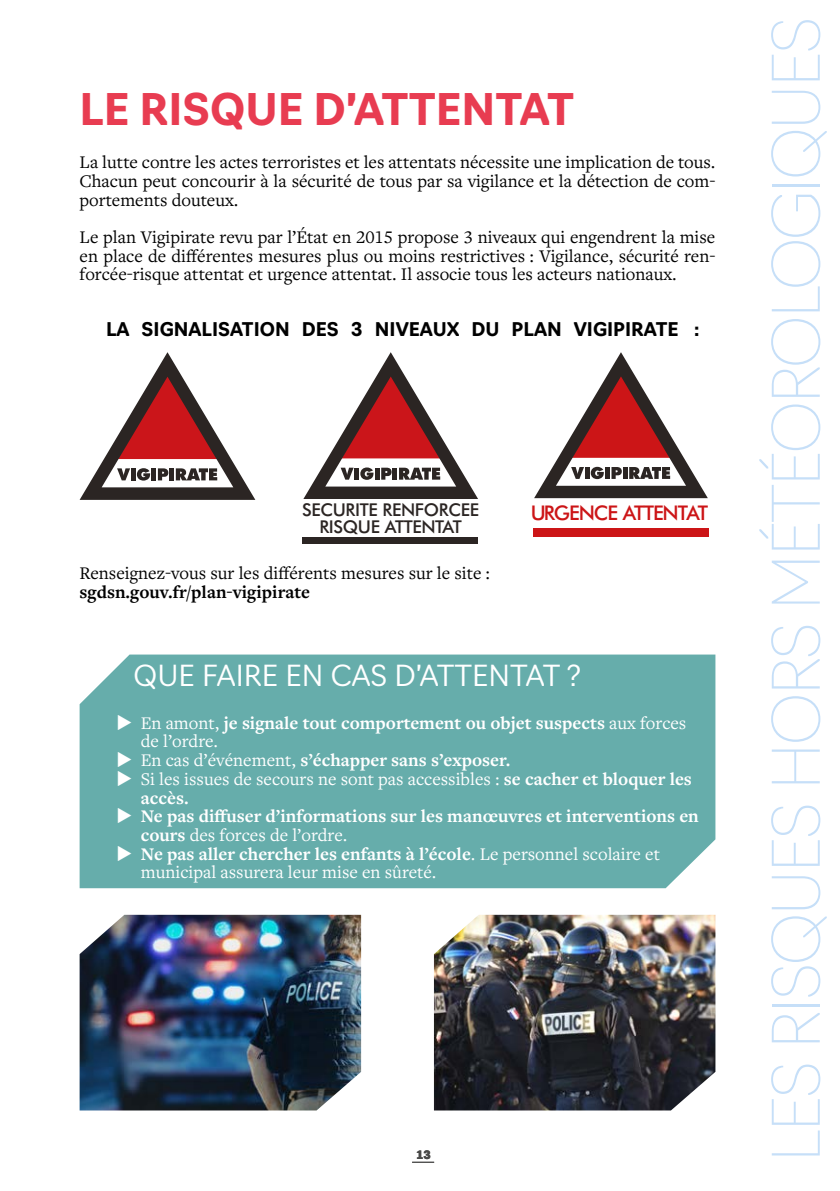
<style>
.page{position:relative;width:840px;height:1191px;background:#fff}
.page>*{position:absolute;margin:0;border:0;box-sizing:border-box;transform-origin:0 0}
.t1{font:100 64px "Navigo";letter-spacing:-.045em;color:#c6dff8}
.t2{font:700 42.6px "Navigo";color:#e83c51}
.t3{font:300 28.4px "Navigo";color:#fff}
.t4{font:500 20.2px "Futura BT";letter-spacing:-.055em;color:#cc1517}
.t5{font:18.4px/18.6px "Freight Text Pro";color:#000;text-align:justify}
.t6{font:700 18.4px/18.6px "Freight Text Pro";color:#fff}
.t7{font:18.4px/18.6px "Freight Text Pro";color:#fff}
.t8{font:700 18.4px "Navigo";color:#000}
.t9{font:700 18.4px "Freight Text Pro";color:#000}
.t10{font:500 17.6px/17.8px "Futura BT";letter-spacing:-.02em;color:#2b2523;text-align:center}
.t11{font:900 11.4px "Navigo";color:#4a4a49}
.s1{font-weight:400}
.s2{font-weight:700}
</style>
<div class="page">
<svg style="left:412px;top:1161px;width:22px;height:1px"></svg>
<div style="left:80px;top:654px;width:635px;height:234px;background:#66adab"></div>
<svg style="left:80px;top:352px;width:175px;height:148px"></svg>
<svg style="left:303px;top:352px;width:175px;height:147px"></svg>
<div style="left:302px;top:537px;width:176px;height:7px;background:#2b2523"></div>
<svg style="left:534px;top:352px;width:173px;height:146px"></svg>
<div style="left:532px;top:528px;width:175px;height:8px;background:#cc1517"></div>
<img style="left:80px;top:914px;width:281px;height:196px">
<img style="left:433px;top:914px;width:282px;height:196px">
<h2 class="t2" style="left:80px;top:76px;width:496px">LE RISQUE D’ATTENTAT</h2>
<p class="t5" style="left:80px;top:152px;width:637px">La lutte contre les actes terroristes et les attentats nécessite une implication de tous.<br>Chacun peut concourir à la sécurité de tous par sa vigilance et la détection de com&shy;portements douteux.</p>
<p class="t5" style="left:80px;top:227px;width:637px">Le plan Vigipirate revu par l’État en 2015 propose 3 niveaux qui engendrent la mise en place de différentes mesures plus ou moins restrictives : Vigilance, sécurité ren&shy;forcée-risque attentat et urgence attentat. Il associe tous les acteurs nationaux.</p>
<p class="t8" style="left:106px;top:315px;width:597px">LA SIGNALISATION DES 3 NIVEAUX DU PLAN VIGIPIRATE :</p>
<p class="t10" style="left:302px;top:500px;width:178px">SECURITE RENFORCEE<br>RISQUE ATTENTAT</p>
<p class="t4" style="left:530px;top:501px;width:179px">URGENCE ATTENTAT</p>
<p class="t5" style="left:80px;top:563px;width:412px">Renseignez-vous sur les différents mesures sur le site :</p>
<p class="t9" style="left:80px;top:580px;width:232px">sgdsn.gouv.fr/plan-vigipirate</p>
<h3 class="t3" style="left:133px;top:653px;width:449px">QUE FAIRE EN CAS D’ATTENTAT ?</h3>
<p class="t6" style="left:141px;top:713px;width:547px;text-indent:-24px">◆ <span class="s1">En amont,</span> je signale tout comportement ou objet suspects <span class="s1">aux forces de l’ordre.</span></p>
<p class="t6" style="left:116px;top:750px;width:395px">◆ <span class="s1">En cas d’événement,</span> s’échapper sans s’exposer.</p>
<p class="t7" style="left:141px;top:769px;width:552px;text-indent:-24px">◆ Si les issues de secours ne sont pas accessibles : <span class="s2">se cacher et bloquer les accès.</span></p>
<p class="t6" style="left:141px;top:806px;width:559px;text-indent:-24px">◆ Ne pas diffuser d’informations sur les manœuvres et interventions en cours <span class="s1">des forces de l’ordre.</span></p>
<p class="t7" style="left:141px;top:843px;width:520px;text-indent:-24px">◆ <span class="s2">Ne pas aller chercher les enfants à l’école</span>. Le personnel scolaire et municipal assurera leur mise en sûreté.</p>
<p class="t11" style="left:416px;top:1145px;width:16px">13</p>
<h1 class="t1" style="left:745px;top:1162px;width:1147px;rotate:-90deg">LES RISQUES HORS MÉTÉOROLOGIQUES</h1>
</div>
